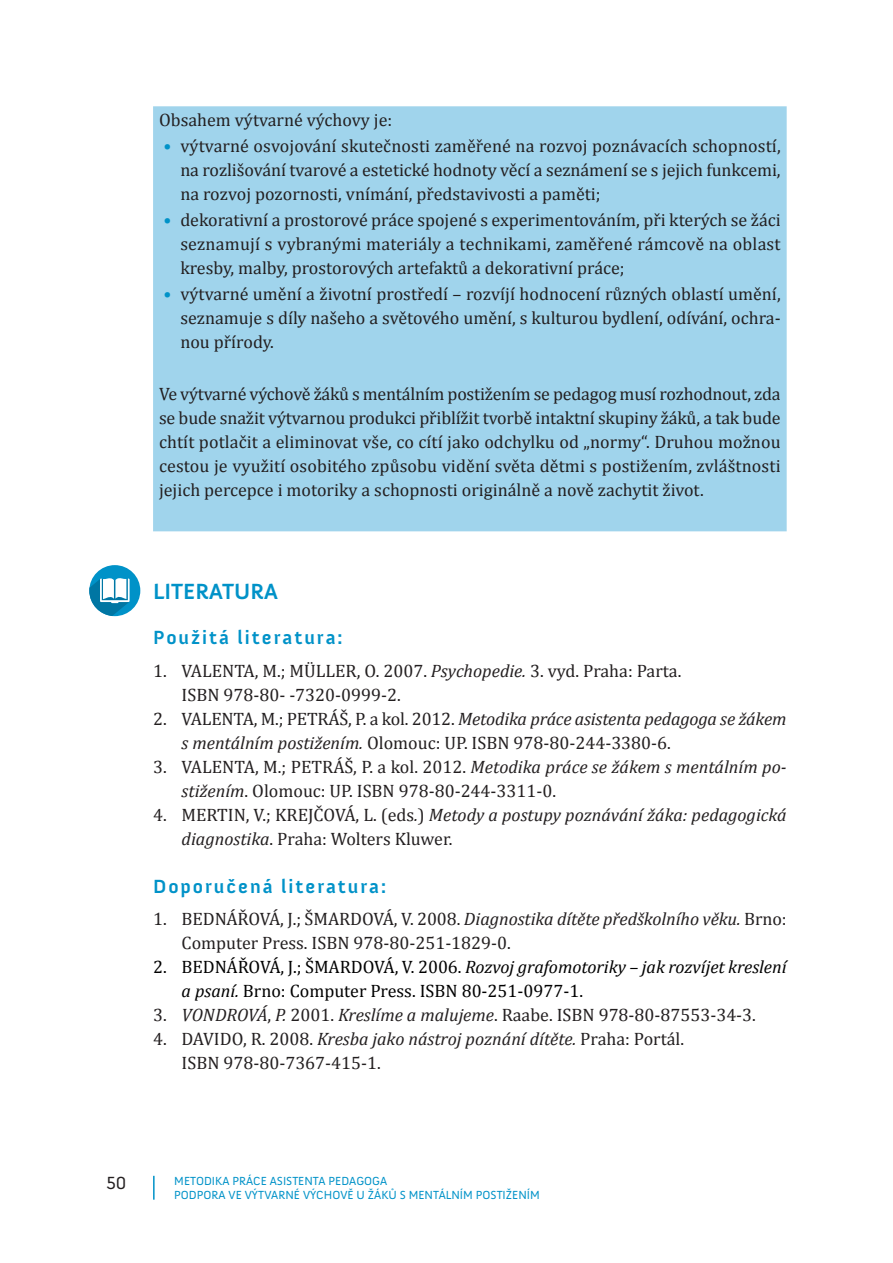
<style>
.page{position:relative;width:893px;height:1263px;background:#fff}
.page>*{position:absolute;margin:0;border:0;box-sizing:border-box;transform-origin:0 0}
.Nadpisek_litaratura{font:700 22.5px "Anivers";color:#0092c8}
.Nadpis_literatura_po{font:700 19.5px "Anivers";letter-spacing:.1em;color:#0092c8}
.Text_0{font:18px/24px "Cambria";color:#231f20;text-align:justify}
.Text_Vysunutý_11{font:18px/24px "Cambria";color:#231f20}
.Text_Vysunutý_11-2{font:italic 18px/24px "Cambria";color:#231f20}
.Text_Vysunutý_11-3{font:18px/24px "Cambria";color:#000}
.t1{font:18px "Anivers";color:#231f20}
.t2{font:12px/14.4px "Anivers";color:#0092c8}
.s1{color:#0092c8}
.s2{font-style:italic}
.s3{font-style:normal}
</style>
<div class="page">
<hr style="left:153px;top:1176px;width:2px;height:24px;background:#0092c8">
<div style="left:153px;top:106px;width:634px;height:425px;background:#a0d4ec"></div>
<div style="left:89px;top:565px;width:51px;height:51px;background:#0092c8;border-radius:50%"></div>
<svg style="left:89px;top:578px;width:41px;height:38px"></svg>
<p class="Text_0" style="left:159px;top:108px;width:235px">Obsahem výtvarné výchovy je:</p>
<p class="Text_0" style="left:180px;top:134px;width:602px;text-indent:-17px"><span class="s1">•</span> výtvarné osvojování skutečnosti zaměřené na rozvoj poznávacích schopností, na rozlišování tvarové a estetické hodnoty věcí a seznámení se s jejich funkcemi, na rozvoj pozornosti, vnímání, představivosti a paměti;</p>
<p class="Text_0" style="left:180px;top:208px;width:602px;text-indent:-17px"><span class="s1">•</span> dekorativní a prostorové práce spojené s experimentováním, při kterých se žáci seznamují s vybranými materiály a technikami, zaměřené rámcově na oblast kresby, malby, prostorových artefaktů a dekorativní práce;</p>
<p class="Text_0" style="left:180px;top:282px;width:602px;text-indent:-17px"><span class="s1">•</span> výtvarné umění a životní prostředí – rozvíjí hodnocení různých oblastí umění, seznamuje s díly našeho a světového umění, s kulturou bydlení, odívání, ochra&shy;nou přírody.</p>
<p class="Text_0" style="left:159px;top:382px;width:623px">Ve výtvarné výchově žáků s mentálním postižením se pedagog musí rozhodnout, zda se bude snažit výtvarnou produkci přiblížit tvorbě intaktní skupiny žáků, a tak bude chtít potlačit a eliminovat vše, co cítí jako odchylku od „normy“. Druhou možnou cestou je využití osobitého způsobu vidění světa dětmi s postižením, zvláštnosti jejich percepce i motoriky a schopnosti originálně a nově zachytit život.</p>
<p class="Nadpisek_litaratura" style="left:153px;top:579px;width:126px">LITERATURA</p>
<p class="Nadpis_literatura_po" style="left:153px;top:627px;width:191px">Použitá literatura:</p>
<p class="Text_Vysunutý_11" style="left:153px;top:659px;width:530px">1. VALENTA, M.; MÜLLER, O. 2007. <span class="s2">Psychopedie.</span> 3. vyd. Praha: Parta.</p>
<p class="Text_Vysunutý_11" style="left:182px;top:683px;width:221px">ISBN 978-80- -7320-0999-2.</p>
<p class="Text_Vysunutý_11" style="left:182px;top:707px;width:606px;text-indent:-28px">2. VALENTA, M.; PETRÁŠ, P. a kol. 2012. <span class="s2">Metodika práce asistenta pedagoga se žákem s mentálním postižením.</span> Olomouc: UP. ISBN 978-80-244-3380-6.</p>
<p class="Text_Vysunutý_11" style="left:182px;top:755px;width:607px;text-indent:-28px">3. VALENTA, M.; PETRÁŠ, P. a kol. 2012. <span class="s2">Metodika práce se žákem s mentálním po&shy;stižením</span>. Olomouc: UP. ISBN 978-80-244-3311-0.</p>
<p class="Text_Vysunutý_11-2" style="left:182px;top:802px;width:607px;text-indent:-28px"><span class="s3">4. MERTIN, V.; KREJČOVÁ, L. (eds</span>.<span class="s3">)</span> Metody a postupy poznávání žáka: pedagogická diagnostika<span class="s3">. Praha: Wolters Kluwer.</span></p>
<p class="Nadpis_literatura_po" style="left:153px;top:876px;width:235px">Doporučená literatura:</p>
<p class="Text_Vysunutý_11" style="left:182px;top:907px;width:607px;text-indent:-29px">1. BEDNÁŘOVÁ, J.; ŠMARDOVÁ, V. 2008. <span class="s2">Diagnostika dítěte předškolního věku.</span> Brno:<br>Computer Press. ISBN 978-80-251-1829-0.</p>
<p class="Text_Vysunutý_11-3" style="left:182px;top:955px;width:606px;text-indent:-28px">2. BEDNÁŘOVÁ, J.; ŠMARDOVÁ, V. 2006. <span class="s2">Rozvoj grafomotoriky – jak rozvíjet kreslení a psaní.</span> Brno: Computer Press. ISBN 80-251-0977-1.</p>
<p class="Text_Vysunutý_11" style="left:153px;top:1003px;width:604px">3. <span class="s2">VONDROVÁ</span>, <span class="s2">P.</span> 2001. <span class="s2">Kreslíme a malujeme</span>. Raabe. ISBN 978-80-87553-34-3.</p>
<p class="Text_Vysunutý_11-2" style="left:153px;top:1026px;width:533px"><span class="s3">4. DAVIDO, R. 2008.</span> Kresba jako nástroj poznání dítěte. <span class="s3">Praha: Portál.</span></p>
<p class="Text_Vysunutý_11" style="left:182px;top:1051px;width:201px">ISBN 978-80-7367-415-1.</p>
<p class="t1" style="left:106px;top:1173px;width:21px">50</p>
<p class="t2" style="left:174px;top:1174px;width:367px">METODIKA PRÁCE ASISTENTA PEDAGOGA<br>PODPORA VE VÝTVARNÉ VÝCHOVĚ U ŽÁKŮ S MENTÁLNÍM POSTIŽENÍM</p>
</div>
